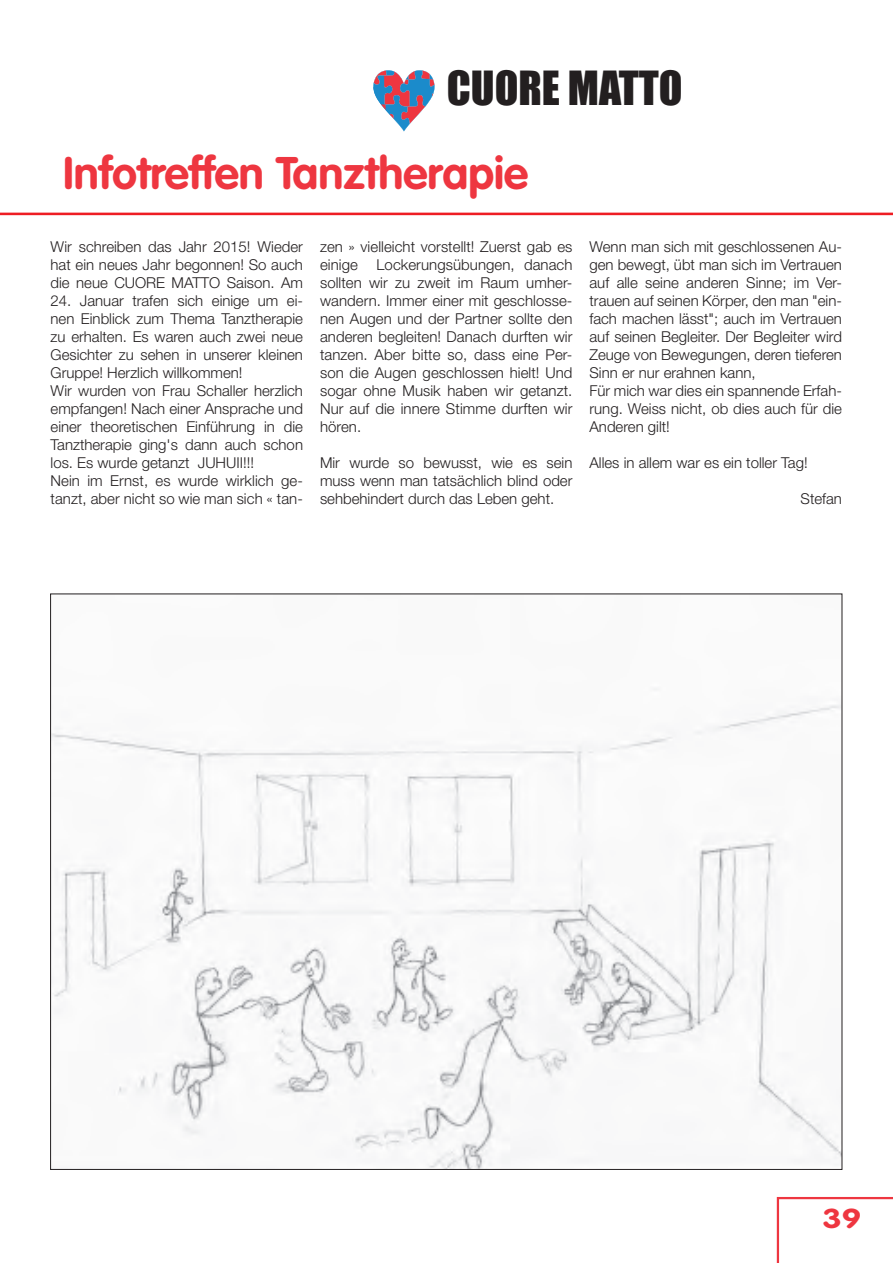
<style>
.page{position:relative;width:893px;height:1263px;background:#fff}
.page>*{position:absolute;margin:0;border:0;box-sizing:border-box;transform-origin:0 0}
.t1{font:700 45px "VAG Rounded Std";color:#ee3640}
.t2{font:43.5px "Impact MT Std";color:#231f20}
.t3{font:700 27px "VAG Rounded Std";color:#ee3640;scale:1.26 1}
.t4{font:300 15px/18px "Helvetica Neue LT Std";color:#231f20;text-align:justify}
</style>
<div class="page">
<hr style="left:0;top:213px;width:893px;height:2px;background:#ee1d23">
<svg style="left:777px;top:1197px;width:116px;height:66px"></svg>
<svg style="left:373px;top:70px;width:62px;height:61px"></svg>
<img style="left:52px;top:688px;width:788px;height:480px">
<h2 class="t2" style="left:447px;top:59px;width:237px">CUORE MATTO</h2>
<h1 class="t1" style="left:63px;top:147px;width:467px">Infotreffen Tanztherapie</h1>
<p class="t4" style="left:51px;top:237px;width:254px">Wir schreiben das Jahr 2015! Wieder hat ein neues Jahr begonnen! So auch die neue CUORE MATTO Saison. Am</p>
<p class="t4" style="left:51px;top:291px;width:254px;text-align:left">24. Januar trafen sich einige um ei&shy;nen Einblick zum Thema Tanztherapie zu erhalten. Es waren auch zwei neue Gesichter zu sehen in unserer kleinen Gruppe! Herzlich willkommen!<br>Wir wurden von Frau Schaller herzlich empfangen! Nach einer Ansprache und einer theoretischen Einführung in die Tanztherapie ging's dann auch schon los. Es wurde getanzt JUHUII!!!<br>Nein im Ernst, es wurde wirklich ge&shy;tanzt, aber nicht so wie man sich « tan-</p>
<p class="t4" style="left:320px;top:237px;width:254px">zen » vielleicht vorstellt! Zuerst gab es einige Lockerungsübungen, danach sollten wir zu zweit im Raum umher&shy;wandern. Immer einer mit geschlosse&shy;nen Augen und der Partner sollte den anderen begleiten! Danach durften wir tanzen. Aber bitte so, dass eine Per&shy;son die Augen geschlossen hielt! Und sogar ohne Musik haben wir getanzt.<br>Nur auf die innere Stimme durften wir hören.</p>
<p class="t4" style="left:320px;top:453px;width:254px">Mir wurde so bewusst, wie es sein muss wenn man tatsächlich blind oder sehbehindert durch das Leben geht.</p>
<p class="t4" style="left:589px;top:237px;width:254px;text-align:left">Wenn man sich mit geschlossenen Au&shy;gen bewegt, übt man sich im Vertrauen auf alle seine anderen Sinne; im Ver&shy;trauen auf seinen Körper, den man "ein&shy;fach machen lässt"; auch im Vertrauen auf seinen Begleiter. Der Begleiter wird Zeuge von Bewegungen, deren tieferen Sinn er nur erahnen kann,<br>Für mich war dies ein spannende Erfah&shy;rung. Weiss nicht, ob dies auch für die Anderen gilt!</p>
<p class="t4" style="left:589px;top:453px;width:220px">Alles in allem war es ein toller Tag!</p>
<p class="t4" style="left:801px;top:489px;width:43px">Stefan</p>
<h3 class="t3" style="left:822px;top:1203px;width:32px">39</h3>
</div>
